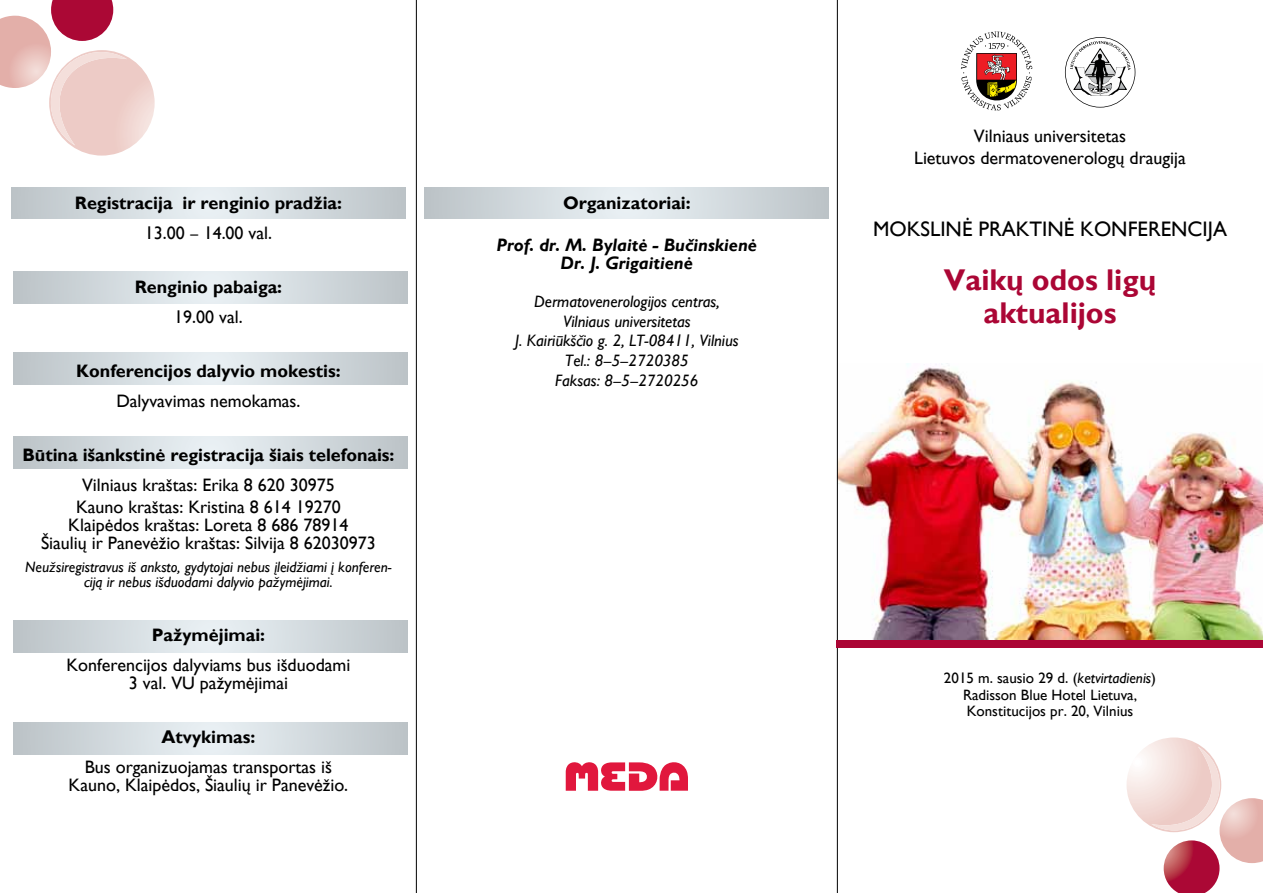
<style>
.page{position:relative;width:1263px;height:893px;background:#fff}
.page>*{position:absolute;margin:0;border:0;box-sizing:border-box;transform-origin:0 0}
.t1{font:700 30px/33px "Gill Sans";color:#ab0635;text-align:center}
.t2{font:21px "Gill Sans";color:#000}
.t3{font:18px/18px "Gill Sans";color:#000;text-align:center}
.t4{font:700 18px "Gill Sans";color:#000}
.t5{font:italic 700 18px/18px "Gill Sans";color:#000;text-align:center}
.t6{font:italic 16.5px/19.8px "Gill Sans";color:#000;text-align:center}
.t7{font:italic 15px/15px "Gill Sans";color:#000;text-align:center}
.t8{font:15px/16.5px "Gill Sans";color:#000;text-align:center}
.s1{font-style:italic}
</style>
<div class="page">
<img style="left:838px;top:364px;width:425px;height:276px">
<hr style="left:416px;top:0;width:1px;height:893px;background:#000">
<hr style="left:837px;top:0;width:1px;height:893px;background:#000">
<svg style="left:425px;top:187px;width:404px;height:32px;background:#d2dade"></svg>
<div style="left:837px;top:640px;width:426px;height:7px;background:#ab0635"></div>
<svg style="left:14px;top:722px;width:394px;height:32px;background:#d2dade"></svg>
<svg style="left:14px;top:620px;width:394px;height:32px;background:#d2dade"></svg>
<svg style="left:14px;top:437px;width:394px;height:31px;background:#d2dade"></svg>
<svg style="left:14px;top:353px;width:394px;height:31px;background:#d2dade"></svg>
<svg style="left:11px;top:187px;width:395px;height:32px;background:#d2dade"></svg>
<svg style="left:14px;top:272px;width:394px;height:31px;background:#d2dade"></svg>
<svg style="left:566px;top:762px;width:122px;height:29px"></svg>
<svg style="left:1065px;top:37px;width:70px;height:71px"></svg>
<svg style="left:961px;top:32px;width:71px;height:78px"></svg>
<svg style="left:1126px;top:737px;width:137px;height:156px"></svg>
<svg style="left:0;top:0;width:155px;height:156px"></svg>
<p class="t4" style="left:75px;top:192px;width:269px">Registracija ir renginio pradžia:</p>
<p class="t3" style="left:145px;top:224px;width:129px">13.00 – 14.00 val.</p>
<p class="t4" style="left:135px;top:276px;width:149px">Renginio pabaiga:</p>
<p class="t3" style="left:174px;top:308px;width:70px">19.00 val.</p>
<p class="t4" style="left:76px;top:360px;width:266px">Konferencijos dalyvio mokestis:</p>
<p class="t3" style="left:116px;top:392px;width:186px">Dalyvavimas nemokamas.</p>
<p class="t4" style="left:22px;top:444px;width:374px">Būtina išankstinė registracija šiais telefonais:</p>
<p class="t3" style="left:76px;top:474px;width:266px;line-height:21.6px">Vilniaus kraštas: Erika 8 620 30975<br>Kauno kraštas: Kristina 8 614 19270</p>
<p class="t3" style="left:41px;top:516px;width:336px">Klaipėdos kraštas: Loreta 8 686 78914<br>Šiaulių ir Panevėžio kraštas: Silvija 8 62030973</p>
<p class="t7" style="left:25px;top:560px;width:368px">Neužsiregistravus iš anksto, gydytojai nebus įleidžiami į konferen&shy;ciją ir nebus išduodami dalyvio pažymėjimai.</p>
<p class="t4" style="left:152px;top:624px;width:115px">Pažymėjimai:</p>
<p class="t3" style="left:66px;top:656px;width:285px">Konferencijos dalyviams bus išduodami<br>3 val. VU pažymėjimai</p>
<p class="t4" style="left:161px;top:726px;width:95px">Atvykimas:</p>
<p class="t3" style="left:69px;top:758px;width:281px">Bus organizuojamas transportas iš<br>Kauno, Klaipėdos, Šiaulių ir Panevėžio.</p>
<p class="t4" style="left:563px;top:192px;width:129px">Organizatoriai:</p>
<p class="t5" style="left:497px;top:236px;width:262px">Prof. dr. M. Bylaitė - Bučinskienė<br>Dr. J. Grigaitienė</p>
<p class="t6" style="left:515px;top:291px;width:225px">Dermatovenerologijos centras,<br>Vilniaus universitetas<br>J. Kairiūkščio g. 2, LT-08411, Vilnius<br>Tel.: 8–5–2720385<br>Faksas: 8–5–2720256</p>
<p class="t3" style="left:914px;top:125px;width:273px;line-height:21.6px">Vilniaus universitetas<br>Lietuvos dermatovenerologų draugija</p>
<p class="t2" style="left:873px;top:216px;width:355px">MOKSLINĖ PRAKTINĖ KONFERENCIJA</p>
<h1 class="t1" style="left:944px;top:263px;width:214px">Vaikų odos ligų aktualijos</h1>
<p class="t8" style="left:944px;top:670px;width:213px">2015 m. sausio 29 d. (<span class="s1">ketvirtadienis</span>)<br>Radisson Blue Hotel Lietuva,<br>Konstitucijos pr. 20, Vilnius</p>
</div>
